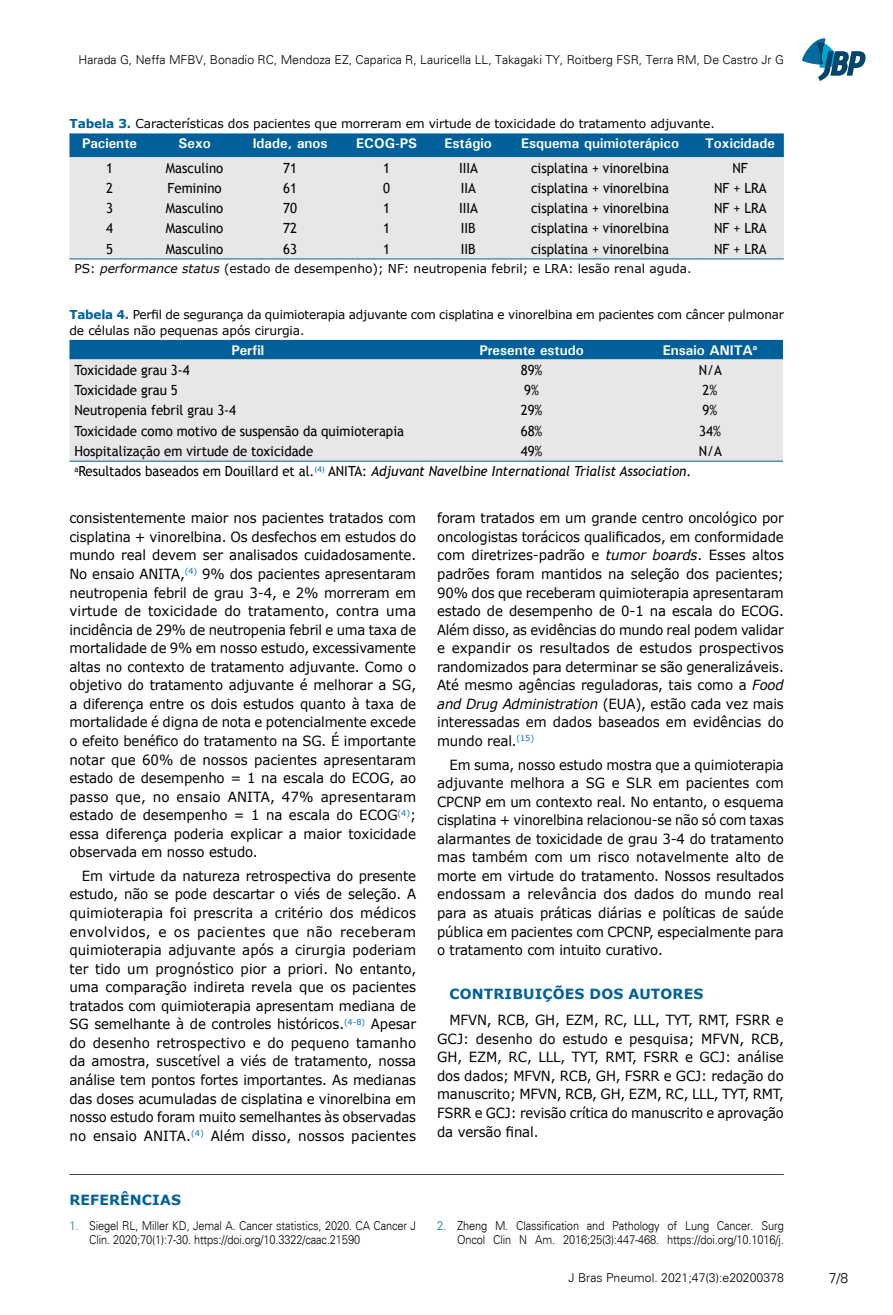
<style>
.page{position:relative;width:893px;height:1315px;background:#fff}
.page>*{position:absolute;margin:0;border:0;box-sizing:border-box;transform-origin:0 0}
.t1{font:14px/18.6px "Verdana";letter-spacing:-.01em;color:#000;text-align:justify;scale:.95 1}
.t2{font:14px "Trebuchet MS";color:#000;scale:.94 1}
.t3{font:700 14px "Univers";color:#fff}
.t4{font:italic 14px "Trebuchet MS";color:#000;scale:.94 1}
.t5{font:700 14px "Verdana";letter-spacing:.01em;color:#01609a}
.t6{font:300 14px "Univers";color:#000}
.t7{font:12.25px/15.8px "Verdana";letter-spacing:-.01em;color:#000}
.t8{font:300 12.25px/14px "Univers";letter-spacing:-.01em;color:#000;scale:.9 1}
.t9{font:300 12.25px "Univers";letter-spacing:-.01em;color:#000}
.s1{font-weight:700;color:#01609a}
.s2{font-style:italic}
.s3{font-style:normal}
.s4{color:#0072bc}
</style>
<div class="page">
<svg style="left:802px;top:38px;width:64px;height:43px"></svg>
<hr style="left:69px;top:1174px;width:715px;height:1px;background:#464547">
<div style="left:69px;top:340px;width:714px;height:19px;background:#01609a"></div>
<div style="left:69px;top:359px;width:714px;height:102px;background:#e6e7e8"></div>
<hr style="left:69px;top:461px;width:357px;height:1px;background:#01609a">
<hr style="left:426px;top:461px;width:211px;height:1px;background:#01609a">
<hr style="left:637px;top:461px;width:146px;height:1px;background:#01609a">
<div style="left:69px;top:133px;width:715px;height:24px;background:#01609a"></div>
<div style="left:69px;top:157px;width:715px;height:101px;background:#e6e7e8"></div>
<hr style="left:69px;top:258px;width:81px;height:1px;background:#01609a">
<hr style="left:150px;top:258px;width:90px;height:1px;background:#01609a">
<hr style="left:240px;top:258px;width:101px;height:1px;background:#01609a">
<hr style="left:341px;top:258px;width:91px;height:1px;background:#01609a">
<hr style="left:432px;top:258px;width:72px;height:1px;background:#01609a">
<hr style="left:504px;top:258px;width:192px;height:1px;background:#01609a">
<hr style="left:696px;top:258px;width:88px;height:1px;background:#01609a">
<p class="t9" style="left:79px;top:52px;width:707px">Harada G, Neffa MFBV, Bonadio RC, Mendoza EZ, Caparica R, Lauricella LL, Takagaki TY, Roitberg FSR, Terra RM, De Castro Jr G</p>
<p class="t7" style="left:69px;top:116px;width:647px"><span class="s1">Tabela 3.</span> Características dos pacientes que morreram em virtude de toxicidade do tratamento adjuvante.</p>
<p class="t3" style="left:82px;top:135px;width:56px">Paciente</p>
<p class="t3" style="left:178px;top:135px;width:34px">Sexo</p>
<p class="t3" style="left:253px;top:135px;width:76px">Idade, anos</p>
<p class="t3" style="left:356px;top:135px;width:62px">ECOG-PS</p>
<p class="t3" style="left:445px;top:135px;width:49px">Estágio</p>
<p class="t3" style="left:521px;top:135px;width:160px">Esquema quimioterápico</p>
<p class="t3" style="left:705px;top:135px;width:71px">Toxicidade</p>
<p class="t2" style="left:106px;top:159px;width:9px">1</p>
<p class="t2" style="left:166px;top:159px;width:63px">Masculino</p>
<p class="t2" style="left:283px;top:159px;width:16px">71</p>
<p class="t2" style="left:383px;top:159px;width:9px">1</p>
<p class="t2" style="left:459px;top:159px;width:22px">IIIA</p>
<p class="t2" style="left:531px;top:159px;width:148px">cisplatina + vinorelbina</p>
<p class="t2" style="left:732px;top:159px;width:18px">NF</p>
<p class="t2" style="left:106px;top:180px;width:9px">2</p>
<p class="t2" style="left:168px;top:180px;width:59px">Feminino</p>
<p class="t2" style="left:283px;top:180px;width:16px">61</p>
<p class="t2" style="left:383px;top:180px;width:9px">0</p>
<p class="t2" style="left:461px;top:180px;width:18px">IIA</p>
<p class="t2" style="left:531px;top:180px;width:148px">cisplatina + vinorelbina</p>
<p class="t2" style="left:714px;top:180px;width:57px">NF + LRA</p>
<p class="t2" style="left:106px;top:200px;width:9px">3</p>
<p class="t2" style="left:166px;top:200px;width:63px">Masculino</p>
<p class="t2" style="left:283px;top:200px;width:16px">70</p>
<p class="t2" style="left:383px;top:200px;width:9px">1</p>
<p class="t2" style="left:459px;top:200px;width:22px">IIIA</p>
<p class="t2" style="left:531px;top:200px;width:148px">cisplatina + vinorelbina</p>
<p class="t2" style="left:714px;top:200px;width:57px">NF + LRA</p>
<p class="t2" style="left:106px;top:220px;width:9px">4</p>
<p class="t2" style="left:166px;top:220px;width:63px">Masculino</p>
<p class="t2" style="left:283px;top:220px;width:16px">72</p>
<p class="t2" style="left:383px;top:220px;width:9px">1</p>
<p class="t2" style="left:461px;top:220px;width:17px">IIB</p>
<p class="t2" style="left:531px;top:220px;width:148px">cisplatina + vinorelbina</p>
<p class="t2" style="left:714px;top:220px;width:57px">NF + LRA</p>
<p class="t2" style="left:106px;top:240px;width:9px">5</p>
<p class="t2" style="left:166px;top:240px;width:63px">Masculino</p>
<p class="t2" style="left:283px;top:240px;width:16px">63</p>
<p class="t2" style="left:383px;top:240px;width:9px">1</p>
<p class="t2" style="left:461px;top:240px;width:17px">IIB</p>
<p class="t2" style="left:531px;top:240px;width:148px">cisplatina + vinorelbina</p>
<p class="t2" style="left:714px;top:240px;width:57px">NF + LRA</p>
<p class="t7" style="left:74px;top:261px;width:619px">PS: <span class="s2">performance status</span> (estado de desempenho); NF: neutropenia febril; e LRA: lesão renal aguda.</p>
<p class="t7" style="left:69px;top:307px;width:716px"><span class="s1">Tabela 4.</span> Perfil de segurança da quimioterapia adjuvante com cisplatina e vinorelbina em pacientes com câncer pulmonar de células não pequenas após cirurgia.</p>
<p class="t3" style="left:231px;top:341px;width:34px">Perfil</p>
<p class="t3" style="left:479px;top:341px;width:106px">Presente estudo</p>
<p class="t3" style="left:663px;top:341px;width:96px">Ensaio ANITA<sup>a</sup></p>
<p class="t2" style="left:74px;top:361px;width:124px">Toxicidade grau 3-4</p>
<p class="t2" style="left:521px;top:361px;width:25px">89%</p>
<p class="t2" style="left:699px;top:361px;width:26px">N/A</p>
<p class="t2" style="left:74px;top:382px;width:112px">Toxicidade grau 5</p>
<p class="t2" style="left:524px;top:382px;width:17px">9%</p>
<p class="t2" style="left:703px;top:382px;width:17px">2%</p>
<p class="t2" style="left:74px;top:402px;width:173px">Neutropenia febril grau 3-4</p>
<p class="t2" style="left:521px;top:402px;width:25px">29%</p>
<p class="t2" style="left:703px;top:402px;width:17px">9%</p>
<p class="t2" style="left:74px;top:422px;width:352px">Toxicidade como motivo de suspensão da quimioterapia</p>
<p class="t2" style="left:521px;top:422px;width:25px">68%</p>
<p class="t2" style="left:699px;top:422px;width:25px">34%</p>
<p class="t2" style="left:74px;top:442px;width:256px">Hospitalização em virtude de toxicidade</p>
<p class="t2" style="left:521px;top:442px;width:25px">49%</p>
<p class="t2" style="left:699px;top:442px;width:26px">N/A</p>
<p class="t4" style="left:74px;top:463px;width:658px"><sup>a</sup><span class="s3">Resultados baseados em Douillard et al.</span><sup>(4)</sup> <span class="s3">ANITA:</span> Adjuvant Navelbine International Trialist Association<span class="s3">.</span></p>
<p class="t1" style="left:69px;top:509px;width:366px">consistentemente maior nos pacientes tratados com cisplatina + vinorelbina. Os desfechos em estudos do mundo real devem ser analisados cuidadosamente.<br>No ensaio ANITA,<sup>(4)</sup> 9% dos pacientes apresentaram neutropenia febril de grau 3-4, e 2% morreram em virtude de toxicidade do tratamento, contra uma incidência de 29% de neutropenia febril e uma taxa de mortalidade de 9% em nosso estudo, excessivamente altas no contexto de tratamento adjuvante. Como o objetivo do tratamento adjuvante é melhorar a SG, a diferença entre os dois estudos quanto à taxa de mortalidade é digna de nota e potencialmente excede o efeito benéfico do tratamento na SG. É importante notar que 60% de nossos pacientes apresentaram estado de desempenho = 1 na escala do ECOG, ao passo que, no ensaio ANITA, 47% apresentaram estado de desempenho = 1 na escala do ECOG<sup>(4)</sup>; essa diferença poderia explicar a maior toxicidade observada em nosso estudo.</p>
<p class="t1" style="left:69px;top:866px;width:367px;text-indent:12px">Em virtude da natureza retrospectiva do presente estudo, não se pode descartar o viés de seleção. A quimioterapia foi prescrita a critério dos médicos envolvidos, e os pacientes que não receberam quimioterapia adjuvante após a cirurgia poderiam ter tido um prognóstico pior a priori. No entanto, uma comparação indireta revela que os pacientes tratados com quimioterapia apresentam mediana de SG semelhante à de controles históricos.<sup>(4-8)</sup> Apesar do desenho retrospectivo e do pequeno tamanho da amostra, suscetível a viés de tratamento, nossa análise tem pontos fortes importantes. As medianas das doses acumuladas de cisplatina e vinorelbina em nosso estudo foram muito semelhantes às observadas no ensaio ANITA.<sup>(4)</sup> Além disso, nossos pacientes</p>
<p class="t1" style="left:437px;top:509px;width:367px">foram tratados em um grande centro oncológico por oncologistas torácicos qualificados, em conformidade com diretrizes-padrão e <span class="s2">tumor boards</span>. Esses altos padrões foram mantidos na seleção dos pacientes; 90% dos que receberam quimioterapia apresentaram estado de desempenho de 0-1 na escala do ECOG.<br>Além disso, as evidências do mundo real podem validar e expandir os resultados de estudos prospectivos randomizados para determinar se são generalizáveis.<br>Até mesmo agências reguladoras, tais como a <span class="s2">Food and Drug Administration</span> (EUA), estão cada vez mais interessadas em dados baseados em evidências do mundo real.<sup>(15)</sup></p>
<p class="t1" style="left:437px;top:755px;width:367px;text-indent:12px">Em suma, nosso estudo mostra que a quimioterapia adjuvante melhora a SG e SLR em pacientes com CPCNP em um contexto real. No entanto, o esquema cisplatina + vinorelbina relacionou-se não só com taxas alarmantes de toxicidade de grau 3-4 do tratamento mas também com um risco notavelmente alto de morte em virtude do tratamento. Nossos resultados endossam a relevância dos dados do mundo real para as atuais práticas diárias e políticas de saúde pública em pacientes com CPCNP, especialmente para o tratamento com intuito curativo.</p>
<p class="t5" style="left:450px;top:984px;width:255px">CONTRIBUIÇÕES DOS AUTORES</p>
<p class="t1" style="left:437px;top:1011px;width:366px;text-indent:12px">MFVN, RCB, GH, EZM, RC, LLL, TYT, RMT, FSRR e GCJ: desenho do estudo e pesquisa; MFVN, RCB, GH, EZM, RC, LLL, TYT, RMT, FSRR e GCJ: análise dos dados; MFVN, RCB, GH, FSRR e GCJ: redação do manuscrito; MFVN, RCB, GH, EZM, RC, LLL, TYT, RMT, FSRR e GCJ: revisão crítica do manuscrito e aprovação da versão final.</p>
<p class="t5" style="left:69px;top:1189px;width:113px">REFERÊNCIAS</p>
<p class="t8" style="left:89px;top:1218px;width:365px;text-indent:-20px"><span class="s4">1.</span> Siegel RL, Miller KD, Jemal A. Cancer statistics, 2020. CA Cancer J<br>Clin. 2020;70(1):7-30. https://doi.org/10.3322/caac.21590</p>
<p class="t8" style="left:437px;top:1218px;width:387px;text-align:right"><span class="s4">2.</span> Zheng M. Classification and Pathology of Lung Cancer. Surg<br>Oncol Clin N Am. 2016;25(3):447-468. https://doi.org/10.1016/j.</p>
<p class="t9" style="left:569px;top:1270px;width:217px">J Bras Pneumol. 2021;47(3):e20200378</p>
<p class="t6" style="left:829px;top:1269px;width:21px">7/8</p>
</div>
